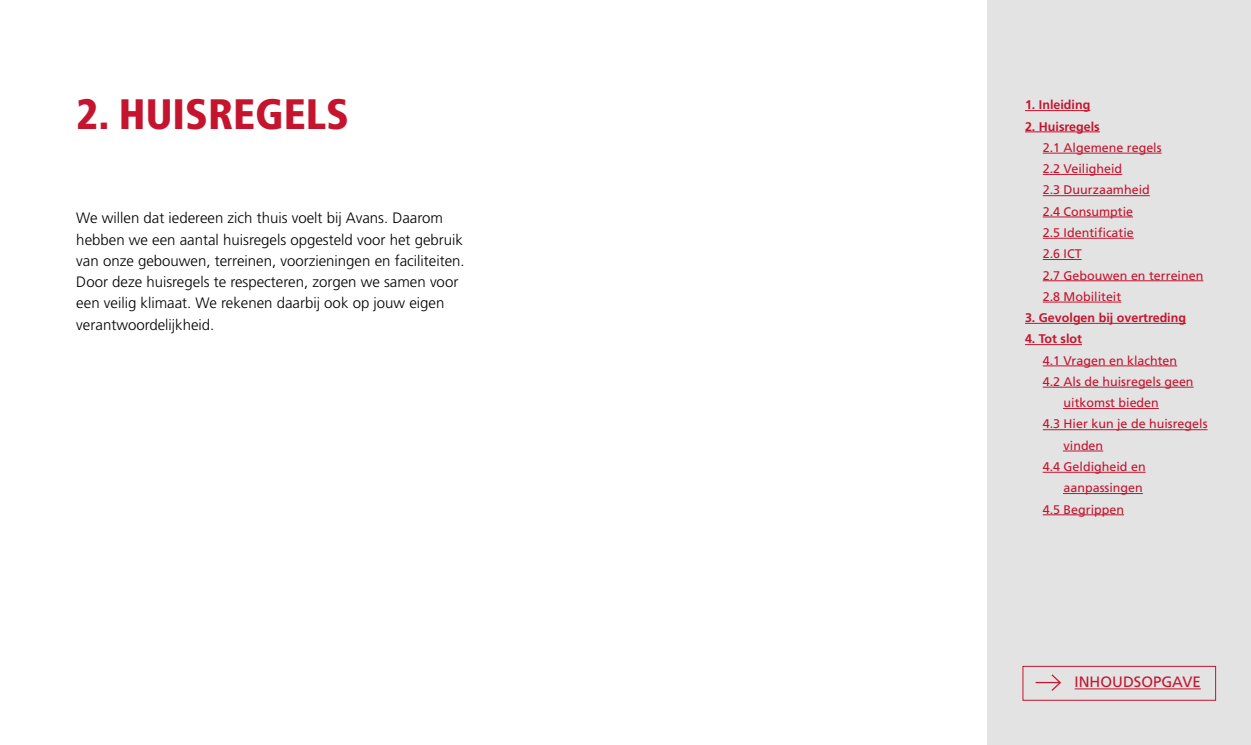
<style>
.page{position:relative;width:1251px;height:745px;background:#fff}
.page>*{position:absolute;margin:0;border:0;box-sizing:border-box;transform-origin:0 0}
.t1{font:900 condensed 42.5px "Frutiger LT Std";color:#c4142e}
.t2{font:300 15px/21.2px "Frutiger LT Std";color:#000}
.t3{font:15px "Frutiger LT Std";color:#c4142e}
.t4{font:12.5px/21.2px "Frutiger LT Std";color:#c4142e}
.t5{font:700 12.5px "Frutiger LT Std";color:#c4142e}
</style>
<div class="page">
<div style="left:986px;top:0;width:264px;height:744px;background:#e3e3e3"></div>
<hr style="left:1024px;top:110px;width:66px;height:1px;background:#c4142e">
<hr style="left:1024px;top:131px;width:75px;height:1px;background:#c4142e">
<hr style="left:1042px;top:153px;width:119px;height:1px;background:#c4142e">
<hr style="left:1042px;top:174px;width:79px;height:1px;background:#c4142e">
<hr style="left:1042px;top:195px;width:107px;height:1px;background:#c4142e">
<hr style="left:1042px;top:216px;width:90px;height:1px;background:#c4142e">
<hr style="left:1042px;top:238px;width:91px;height:1px;background:#c4142e">
<hr style="left:1042px;top:259px;width:39px;height:1px;background:#c4142e">
<hr style="left:1042px;top:280px;width:160px;height:1px;background:#c4142e">
<hr style="left:1042px;top:301px;width:78px;height:1px;background:#c4142e">
<hr style="left:1024px;top:323px;width:161px;height:1px;background:#c4142e">
<hr style="left:1024px;top:344px;width:57px;height:1px;background:#c4142e">
<hr style="left:1042px;top:365px;width:134px;height:1px;background:#c4142e">
<hr style="left:1042px;top:386px;width:151px;height:1px;background:#c4142e">
<hr style="left:1042px;top:408px;width:116px;height:1px;background:#c4142e">
<hr style="left:1042px;top:429px;width:165px;height:1px;background:#c4142e">
<hr style="left:1042px;top:450px;width:60px;height:1px;background:#c4142e">
<hr style="left:1042px;top:471px;width:103px;height:1px;background:#c4142e">
<hr style="left:1042px;top:493px;width:100px;height:1px;background:#c4142e">
<hr style="left:1042px;top:514px;width:81px;height:1px;background:#c4142e">
<div style="left:1022px;top:665px;width:193px;height:35px;border:1px solid #c4142e"></div>
<hr style="left:1074px;top:688px;width:126px;height:1px;background:#c4142e">
<div style="left:1037px;top:400px;width:25px;height:12px;background:#e3e3e3"></div>
<div style="left:1037px;top:442px;width:25px;height:12px;background:#e3e3e3"></div>
<div style="left:1037px;top:483px;width:25px;height:12px;background:#e3e3e3"></div>
<svg style="left:1035px;top:674px;width:26px;height:17px"></svg>
<h1 class="t1" style="left:76px;top:88px;width:274px">2. HUISREGELS</h1>
<p class="t2" style="left:76px;top:207px;width:390px">We willen dat iedereen zich thuis voelt bij Avans. Daarom hebben we een aantal huisregels opgesteld voor het gebruik van onze gebouwen, terreinen, voorzieningen en faciliteiten.<br>Door deze huisregels te respecteren, zorgen we samen voor een veilig klimaat. We rekenen daarbij ook op jouw eigen verantwoordelijkheid.</p>
<p class="t5" style="left:1024px;top:98px;width:67px">1. Inleiding</p>
<p class="t5" style="left:1024px;top:119px;width:76px">2. Huisregels</p>
<p class="t4" style="left:1042px;top:137px;width:162px">2.1 Algemene regels<br>2.2 Veiligheid<br>2.3 Duurzaamheid<br>2.4 Consumptie<br>2.5 Identificatie<br>2.6 ICT<br>2.7 Gebouwen en terreinen<br>2.8 Mobiliteit</p>
<p class="t5" style="left:1024px;top:310px;width:162px">3. Gevolgen bij overtreding</p>
<p class="t5" style="left:1024px;top:331px;width:58px">4. Tot slot</p>
<p class="t4" style="left:1042px;top:349px;width:136px">4.1 Vragen en klachten</p>
<p class="t4" style="left:1042px;top:371px;width:152px">4.2 Als de huisregels geen</p>
<p class="t4" style="left:1063px;top:392px;width:97px">uitkomst bieden</p>
<p class="t4" style="left:1042px;top:413px;width:166px">4.3 Hier kun je de huisregels</p>
<p class="t4" style="left:1063px;top:434px;width:41px">vinden</p>
<p class="t4" style="left:1042px;top:456px;width:104px">4.4 Geldigheid en</p>
<p class="t4" style="left:1063px;top:477px;width:81px">aanpassingen</p>
<p class="t4" style="left:1042px;top:498px;width:83px">4.5 Begrippen</p>
<p class="t3" style="left:1074px;top:673px;width:128px">INHOUDSOPGAVE</p>
</div>
